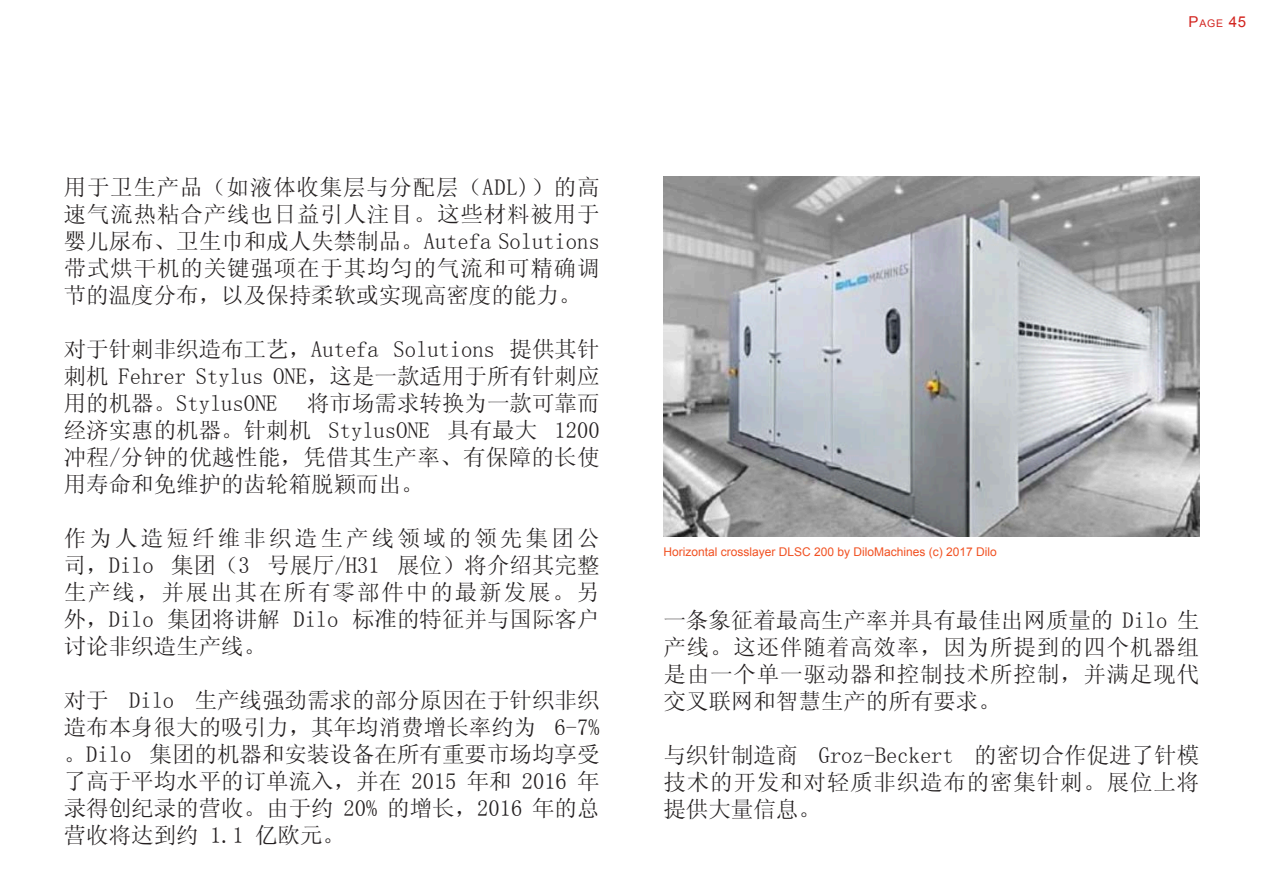
<style>
.page{position:relative;width:1263px;height:893px;background:#fff}
.page>*{position:absolute;margin:0;border:0;box-sizing:border-box;transform-origin:0 0}
.t1{font:22.5px/27px "Sim Sun";color:#231f20;text-align:justify}
.t2{font:15px "Arial";color:#d2231e}
.t3{font:12px "Arial";color:#f15122}
.s1{font-size:10.5px}
</style>
<div class="page">
<img style="left:663px;top:177px;width:536px;height:359px">
<p class="t1" style="left:64px;top:173px;width:537px">用于卫生产品（如液体收集层与分配层（ADL)）的高速气流热粘合产线也日益引人注目。这些材料被用于婴儿尿布、卫生巾和成人失禁制品。Autefa Solutions带式烘干机的关键强项在于其均匀的气流和可精确调节的温度分布，以及保持柔软或实现高密度的能力。</p>
<p class="t1" style="left:64px;top:335px;width:537px">对于针刺非织造布工艺，Autefa Solutions 提供其针刺机 Fehrer Stylus ONE，这是一款适用于所有针刺应用的机器。StylusONE</p>
<p class="t1" style="left:64px;top:389px;width:537px;text-indent:243px">将市场需求转换为一款可靠而经济实惠的机器。针刺机 StylusONE 具有最大 1200冲程/分钟的优越性能，凭借其生产率、有保障的长使用寿命和免维护的齿轮箱脱颖而出。</p>
<p class="t1" style="left:64px;top:524px;width:537px">作为人造短纤维非织造生产线领域的领先集团公司，Dilo 集团（3 号展厅/H31 展位）将介绍其完整生产线，并展出其在所有零部件中的最新发展。另外，Dilo 集团将讲解 Dilo 标准的特征并与国际客户讨论非织造生产线。</p>
<p class="t1" style="left:64px;top:686px;width:537px">对于 Dilo 生产线强劲需求的部分原因在于针织非织造布本身很大的吸引力，其年均消费增长率约为 6-7%。Dilo 集团的机器和安装设备在所有重要市场均享受了高于平均水平的订单流入，并在 2015 年和 2016 年录得创纪录的营收。由于约 20% 的增长，2016 年的总营收将达到约 1.1 亿欧元。</p>
<p class="t2" style="left:1188px;top:12px;width:59px">P<span class="s1">age</span> 45</p>
<p class="t3" style="left:663px;top:543px;width:335px">Horizontal crosslayer DLSC 200 by DiloMachines (c) 2017 Dilo</p>
<p class="t1" style="left:663px;top:607px;width:537px">一条象征着最高生产率并具有最佳出网质量的 Dilo 生产线。这还伴随着高效率，因为所提到的四个机器组是由一个单一驱动器和控制技术所控制，并满足现代交叉联网和智慧生产的所有要求。</p>
<p class="t1" style="left:663px;top:742px;width:537px">与织针制造商 Groz-Beckert 的密切合作促进了针模技术的开发和对轻质非织造布的密集针刺。展位上将提供大量信息。</p>
</div>
